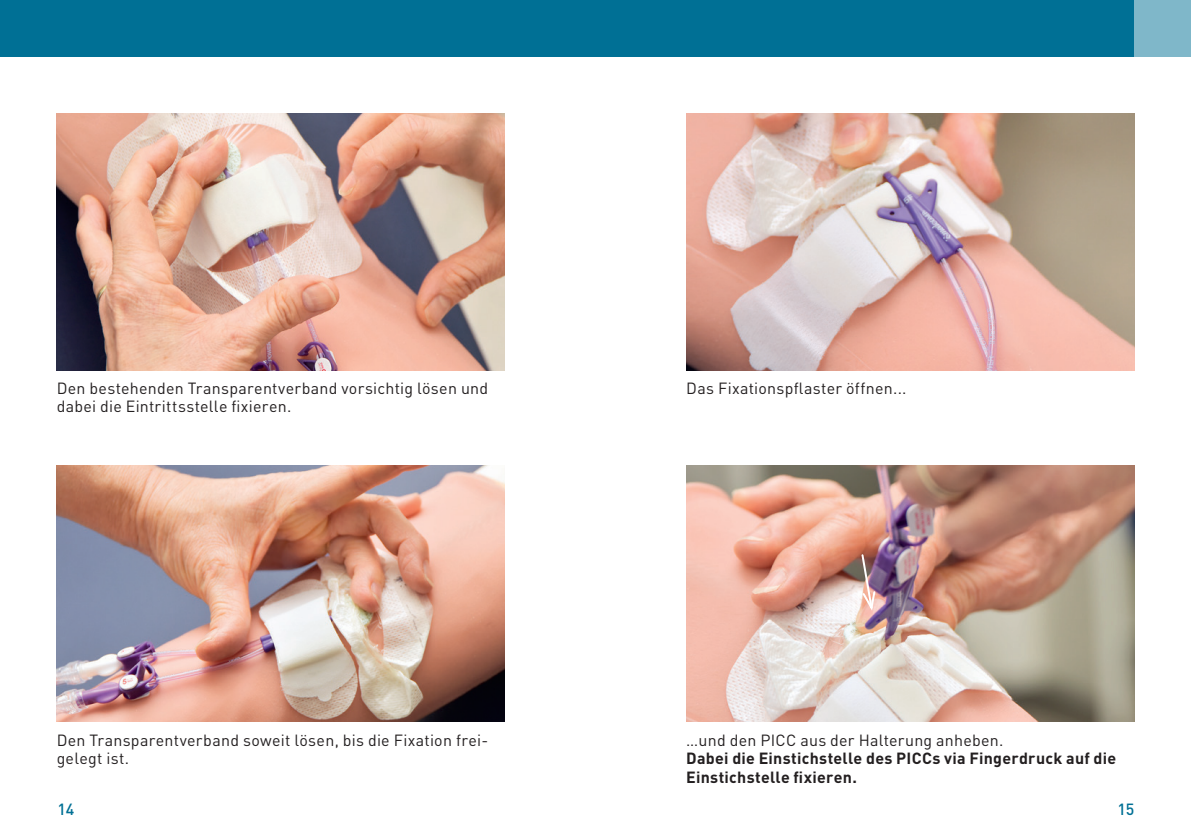
<style>
.page{position:relative;width:1191px;height:840px;background:#fff}
.page>*{position:absolute;margin:0;border:0;box-sizing:border-box;transform-origin:0 0}
.t1{font:16px/18.8px "DIN Pro";letter-spacing:.015em;color:#231f20}
.t2{font:700 16px/18.8px "DIN Pro";letter-spacing:.015em;color:#231f20}
.t3{font:500 16px "DIN Pro";color:#007095}
</style>
<div class="page">
<div style="left:0;top:0;width:1191px;height:57px;background:#007095"></div>
<div style="left:1134px;top:0;width:57px;height:61px;background:#7fb7c9"></div>
<img style="left:686px;top:113px;width:448px;height:257px">
<img style="left:686px;top:465px;width:448px;height:256px">
<svg style="left:860px;top:552px;width:16px;height:61px"></svg>
<img style="left:57px;top:113px;width:448px;height:257px">
<img style="left:57px;top:465px;width:448px;height:256px">
<p class="t1" style="left:57px;top:377px;width:433px">Den bestehenden Transparentverband vorsichtig lösen und</p>
<p class="t1" style="left:686px;top:377px;width:222px">Das Fixationspflaster öffnen...</p>
<p class="t1" style="left:57px;top:396px;width:236px">dabei die Eintrittsstelle fixieren.</p>
<p class="t1" style="left:57px;top:729px;width:433px">Den Transparentverband soweit lösen, bis die Fixation frei&shy;gelegt ist.</p>
<p class="t1" style="left:686px;top:729px;width:319px">…und den PICC aus der Halterung anheben.</p>
<p class="t2" style="left:686px;top:748px;width:431px">Dabei die Einstichstelle des PICCs via Fingerdruck auf die<br>Einstichstelle fixieren.</p>
<p class="t3" style="left:58px;top:797px;width:18px">14</p>
<p class="t3" style="left:1117px;top:797px;width:18px">15</p>
</div>
